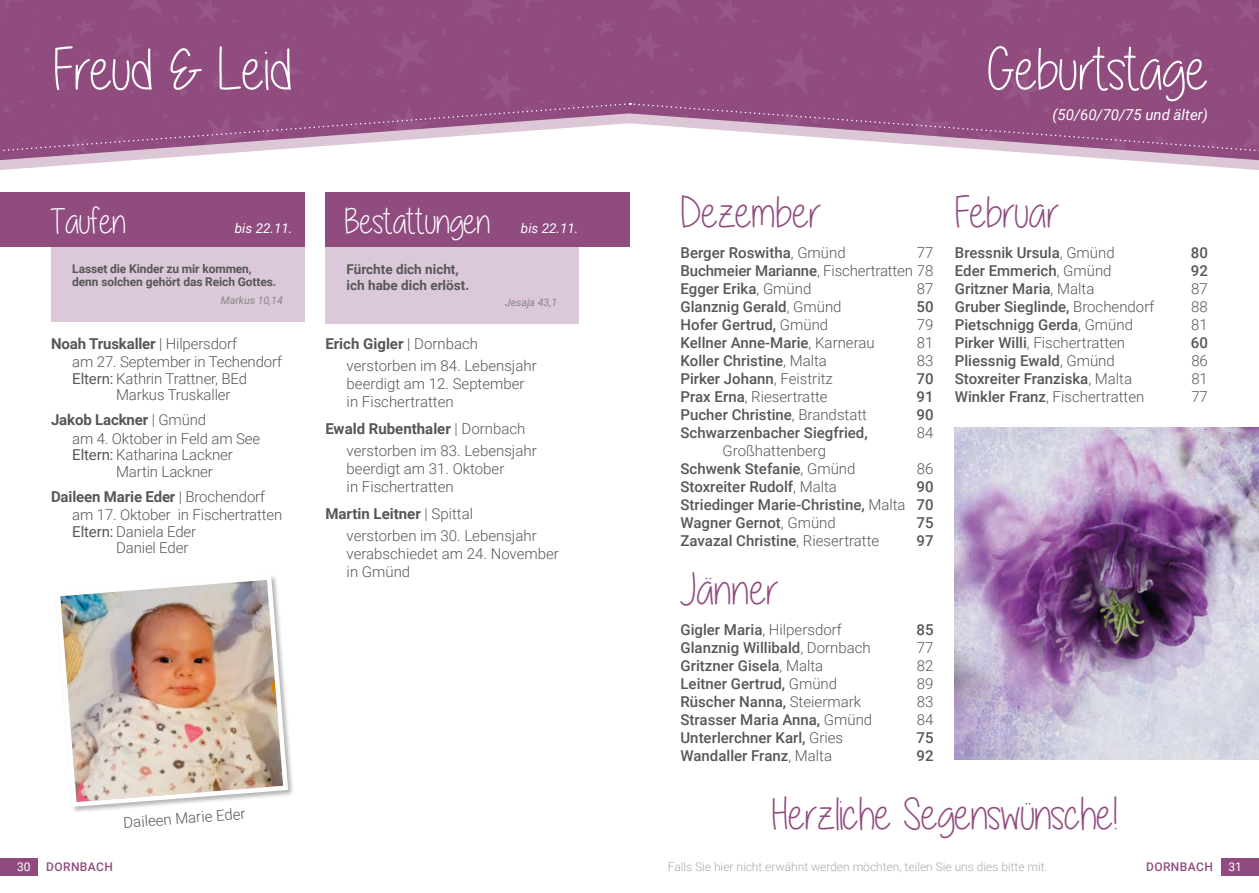
<style>
.page{position:relative;width:1259px;height:893px;background:#fff}
.page>*{position:absolute;margin:0;border:0;box-sizing:border-box;transform-origin:0 0}
.t1{font:60px "Alittlesunshine";color:#fff}
.t2{font:45px "Alittlesunshine";color:#904b7f}
.t3{font:36px "Alittlesunshine";color:#fff}
.t4{font:300 15px/18px "Roboto";color:#575756}
.t5{font:500 15px/18px "Roboto";color:#575756;text-align:justify}
.t6{font:italic 15px "Roboto";color:#fff}
.t7{font:700 13.5px/16.2px "Roboto";color:#575756}
.t8{font:italic 13.5px "Roboto";color:#fff}
.t9{font:300 12px "Roboto";color:#aaa}
.t10{font:700 12px/13.5px "Roboto";letter-spacing:-.01em;color:#575756}
.t11{font:500 12px "Roboto";letter-spacing:.035em;color:#904b7f}
.t12{font:12px "Roboto";color:#fff}
.t13{font:italic 10.5px "Roboto";color:#878787}
.s1{font-weight:700}
.s2{font-weight:400}
.s3{font-weight:300}
.s4{font-weight:500}
</style>
<div class="page">
<svg style="left:0;top:161px;width:1259px;height:9px"></svg>
<svg style="left:0;top:0;width:1259px;height:161px;background:#9f6390"></svg>
<div style="left:0;top:193px;width:304px;height:54px;background:#904b7f"></div>
<div style="left:51px;top:247px;width:253px;height:74px;background:#dbc8d8"></div>
<div style="left:325px;top:193px;width:304px;height:54px;background:#904b7f"></div>
<div style="left:325px;top:247px;width:253px;height:77px;background:#dbc8d8"></div>
<img style="left:955px;top:428px;width:304px;height:332px">
<div style="left:55px;top:574px;width:240px;height:240px;background:#000;opacity:.3"></div>
<img style="left:55px;top:574px;width:235px;height:235px">
<div style="left:0;top:858px;width:37px;height:17px;background:#904b7f"></div>
<div style="left:1221px;top:858px;width:38px;height:17px;background:#904b7f"></div>
<h1 class="t1" style="left:53px;top:38px;width:240px">Freud &amp; Leid</h1>
<h1 class="t1" style="left:988px;top:38px;width:221px">Geburtstage</h1>
<p class="t6" style="left:1052px;top:104px;width:157px">(50/60/70/75 und älter)</p>
<h3 class="t3" style="left:51px;top:202px;width:76px">Taufen</h3>
<p class="t8" style="left:235px;top:219px;width:59px">bis 22.11.</p>
<p class="t10" style="left:72px;top:261px;width:206px">Lasset die Kinder zu mir kommen, denn solchen gehört das Reich Gottes.</p>
<p class="t13" style="left:221px;top:293px;width:63px">Markus 10,14</p>
<p class="t4" style="left:72px;top:333px;width:211px;line-height:18.6px;text-indent:-21px"><span class="s1">Noah Truskaller</span> | Hilpersdorf<br>am 27. September in Techendorf</p>
<p class="t4" style="left:116px;top:369px;width:132px;line-height:16.5px;text-indent:-44px"><span class="s2">Eltern:</span> Kathrin Trattner, BEd<br>Markus Truskaller</p>
<p class="t4" style="left:72px;top:410px;width:189px;line-height:18.6px;text-indent:-21px"><span class="s1">Jakob Lackner</span> | Gmünd<br>am 4. Oktober in Feld am See</p>
<p class="t4" style="left:116px;top:446px;width:118px;line-height:16.5px;text-indent:-44px"><span class="s2">Eltern:</span> Katharina Lackner<br>Martin Lackner</p>
<p class="t4" style="left:72px;top:487px;width:211px;line-height:18.6px;text-indent:-21px"><span class="s1">Daileen Marie Eder</span> | Brochendorf am 17. Oktober in Fischertratten</p>
<p class="t4" style="left:116px;top:523px;width:82px;line-height:16.5px;text-indent:-44px"><span class="s2">Eltern:</span> Daniela Eder<br>Daniel Eder</p>
<h3 class="t3" style="left:344px;top:202px;width:147px">Bestattungen</h3>
<p class="t7" style="left:347px;top:260px;width:124px">Fürchte dich nicht, ich habe dich erlöst.</p>
<p class="t8" style="left:521px;top:218px;width:59px">bis 22.11.</p>
<p class="t13" style="left:505px;top:295px;width:54px">Jesaja 43,1</p>
<p class="t4" style="left:347px;top:332px;width:192px;line-height:22.2px;text-indent:-21px"><span class="s1">Erich Gigler</span> | Dornbach verstorben im 84. Lebensjahr</p>
<p class="t4" style="left:347px;top:375px;width:179px">beerdigt am 12. September in Fischertratten</p>
<p class="t4" style="left:347px;top:417px;width:192px;line-height:22.2px;text-indent:-21px"><span class="s1">Ewald Rubenthaler</span> | Dornbach verstorben im 83. Lebensjahr</p>
<p class="t4" style="left:347px;top:459px;width:159px">beerdigt am 31. Oktober in Fischertratten</p>
<p class="t4" style="left:347px;top:502px;width:192px;line-height:22.2px;text-indent:-21px"><span class="s1">Martin Leitner</span> | Spittal verstorben im 30. Lebensjahr</p>
<p class="t4" style="left:347px;top:544px;width:214px">verabschiedet am 24. November in Gmünd</p>
<p class="t4" style="left:123px;top:814px;width:124px;rotate:-5deg">Daileen Marie Eder</p>
<h2 class="t2" style="left:680px;top:189px;width:142px">Dezember</h2>
<p class="t5" style="left:680px;top:243px;width:167px">Berger Roswitha<span class="s3">, Gmünd</span></p>
<p class="t5" style="left:680px;top:243px;width:254px;text-indent:236px"><span class="s3">77<br></span>Buchmeier Marianne<span class="s3">, Fischertratten 78<br></span>Egger Erika<span class="s3">, Gmünd</span></p>
<p class="t4" style="left:917px;top:279px;width:18px">87</p>
<p class="t5" style="left:680px;top:297px;width:163px">Glanznig Gerald<span class="s3">, Gmünd</span></p>
<p class="t5" style="left:916px;top:297px;width:19px">50</p>
<p class="t5" style="left:680px;top:315px;width:149px">Hofer Gertrud, <span class="s3">Gmünd</span></p>
<p class="t4" style="left:917px;top:315px;width:18px">79</p>
<p class="t5" style="left:680px;top:333px;width:196px">Kellner Anne-Marie<span class="s3">, Karnerau</span></p>
<p class="t4" style="left:917px;top:333px;width:18px">81</p>
<p class="t5" style="left:680px;top:351px;width:148px">Koller Christine<span class="s3">, Malta</span></p>
<p class="t4" style="left:917px;top:351px;width:18px">83</p>
<p class="t5" style="left:680px;top:369px;width:154px">Pirker Johann<span class="s3">, Feistritz</span></p>
<p class="t5" style="left:916px;top:369px;width:19px">70</p>
<p class="t4" style="left:680px;top:387px;width:149px"><span class="s4">Prax Erna</span>, Riesertratte</p>
<p class="t5" style="left:916px;top:387px;width:19px">91</p>
<p class="t5" style="left:680px;top:405px;width:188px">Pucher Christine<span class="s3">, Brandstatt</span></p>
<p class="t5" style="left:916px;top:405px;width:19px">90</p>
<p class="t5" style="left:680px;top:423px;width:189px">Schwarzenbacher Siegfried,</p>
<p class="t4" style="left:917px;top:423px;width:18px">84</p>
<p class="t4" style="left:680px;top:441px;width:176px;text-indent:42px">Großhattenberg<br><span class="s4">Schwenk Stefanie</span>, Gmünd</p>
<p class="t4" style="left:917px;top:459px;width:18px">86</p>
<p class="t5" style="left:680px;top:477px;width:158px">Stoxreiter Rudolf<span class="s3">, Malta</span></p>
<p class="t5" style="left:680px;top:477px;width:254px;text-indent:236px">90<br>Striedinger Marie-Christine, <span class="s3">Malta</span> 70<br>Wagner Gernot<span class="s3">, Gmünd</span></p>
<p class="t5" style="left:916px;top:513px;width:19px">75</p>
<p class="t5" style="left:680px;top:531px;width:200px">Zavazal Christine<span class="s3">, Riesertratte</span></p>
<p class="t5" style="left:916px;top:531px;width:19px">97</p>
<h2 class="t2" style="left:680px;top:566px;width:99px">Jänner</h2>
<p class="t4" style="left:680px;top:620px;width:163px"><span class="s4">Gigler Maria</span>, Hilpersdorf</p>
<p class="t5" style="left:916px;top:620px;width:19px">85</p>
<p class="t5" style="left:680px;top:638px;width:192px">Glanznig Willibald<span class="s3">, Dornbach</span></p>
<p class="t4" style="left:917px;top:638px;width:18px">77</p>
<p class="t5" style="left:680px;top:656px;width:144px">Gritzner Gisela<span class="s3">, Malta</span></p>
<p class="t4" style="left:917px;top:656px;width:18px">82</p>
<p class="t5" style="left:680px;top:674px;width:158px">Leitner Gertrud, <span class="s3">Gmünd</span></p>
<p class="t4" style="left:917px;top:674px;width:18px">89</p>
<p class="t5" style="left:680px;top:692px;width:182px">Rüscher Nanna, <span class="s3">Steiermark</span></p>
<p class="t4" style="left:917px;top:692px;width:18px">83</p>
<p class="t5" style="left:680px;top:710px;width:193px">Strasser Maria Anna, <span class="s3">Gmünd</span></p>
<p class="t4" style="left:917px;top:710px;width:18px">84</p>
<p class="t5" style="left:680px;top:728px;width:164px">Unterlerchner Karl, <span class="s3">Gries</span></p>
<p class="t5" style="left:916px;top:728px;width:19px">75</p>
<p class="t5" style="left:680px;top:746px;width:153px">Wandaller Franz<span class="s3">, Malta</span></p>
<p class="t5" style="left:916px;top:746px;width:19px">92</p>
<h2 class="t2" style="left:955px;top:189px;width:105px">Februar</h2>
<p class="t5" style="left:955px;top:243px;width:161px">Bressnik Ursula<span class="s3">, Gmünd</span></p>
<p class="t5" style="left:1191px;top:243px;width:19px">80</p>
<p class="t5" style="left:955px;top:261px;width:158px">Eder Emmerich<span class="s3">, Gmünd</span></p>
<p class="t5" style="left:1191px;top:261px;width:19px">92</p>
<p class="t5" style="left:955px;top:279px;width:141px">Gritzner Maria<span class="s3">, Malta</span></p>
<p class="t4" style="left:1191px;top:279px;width:18px">87</p>
<p class="t5" style="left:955px;top:297px;width:201px">Gruber Sieglinde, <span class="s3">Brochendorf</span></p>
<p class="t4" style="left:1191px;top:297px;width:18px">88</p>
<p class="t5" style="left:955px;top:315px;width:180px">Pietschnigg Gerda<span class="s3">, Gmünd</span></p>
<p class="t4" style="left:1191px;top:315px;width:18px">81</p>
<p class="t4" style="left:955px;top:333px;width:172px"><span class="s4">Pirker Willi</span>, Fischertratten</p>
<p class="t5" style="left:1191px;top:333px;width:19px">60</p>
<p class="t5" style="left:955px;top:351px;width:161px">Pliessnig Ewald<span class="s3">, Gmünd</span></p>
<p class="t4" style="left:1191px;top:351px;width:18px">86</p>
<p class="t5" style="left:955px;top:369px;width:179px">Stoxreiter Franziska<span class="s3">, Malta</span></p>
<p class="t4" style="left:1191px;top:369px;width:18px">81</p>
<p class="t4" style="left:955px;top:387px;width:191px"><span class="s4">Winkler Franz</span>, Fischertratten</p>
<p class="t4" style="left:1191px;top:387px;width:18px">77</p>
<h2 class="t2" style="left:771px;top:791px;width:348px">Herzliche Segenswünsche!</h2>
<p class="t9" style="left:668px;top:858px;width:381px">Falls Sie hier nicht erwähnt werden möchten, teilen Sie uns dies bitte mit.</p>
<p class="t12" style="left:17px;top:858px;width:15px">30</p>
<p class="t11" style="left:46px;top:858px;width:68px">DORNBACH</p>
<p class="t11" style="left:1146px;top:858px;width:68px">DORNBACH</p>
<p class="t12" style="left:1228px;top:858px;width:15px">31</p>
</div>
